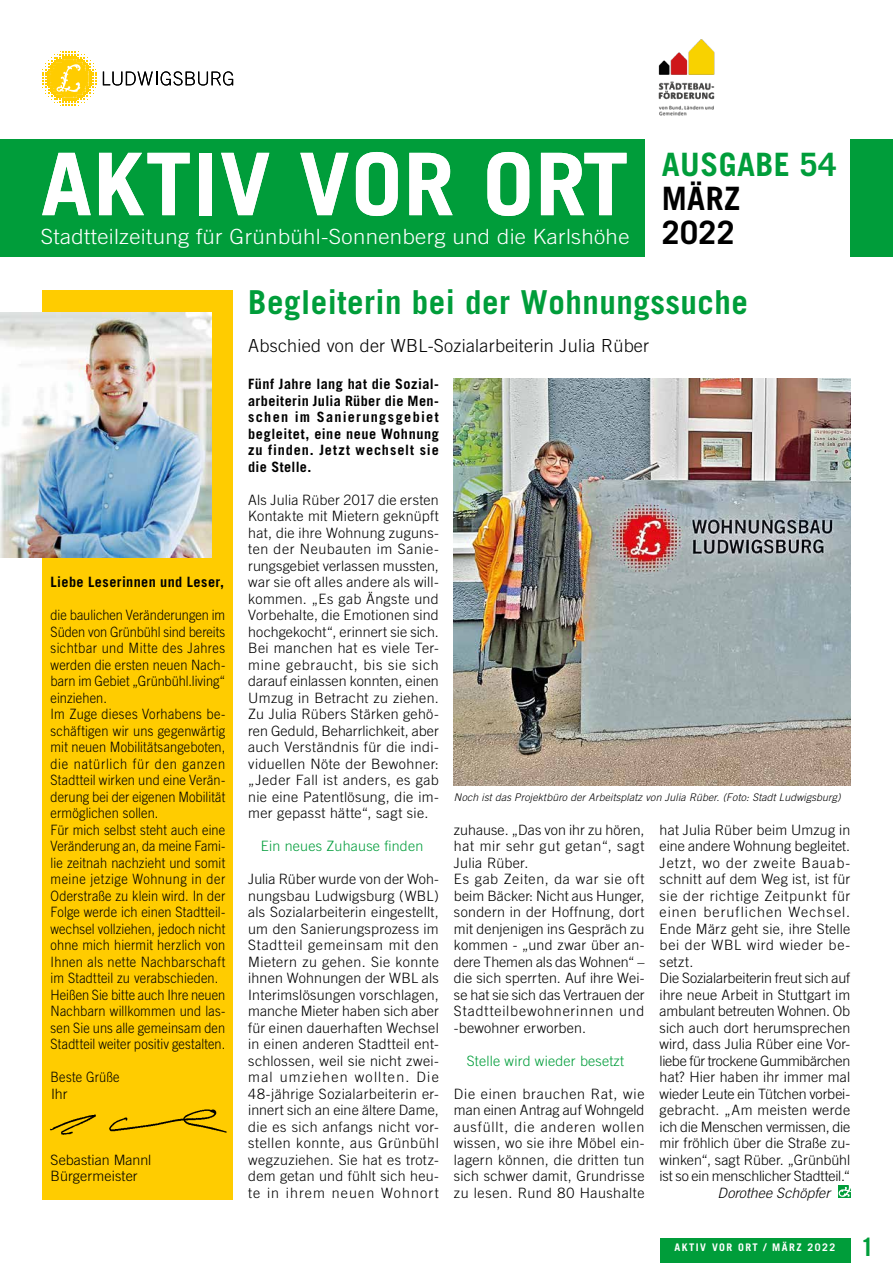
<style>
.page{position:relative;width:893px;height:1263px;background:#fff}
.page>*{position:absolute;margin:0;border:0;box-sizing:border-box;transform-origin:0 0}
.t1{font:700 86.4px "Ludwigsburg Trade Gothic";color:#fff;scale:1.06 1}
.t2{font:700 33px "Ludwigsburg Trade Gothic";color:#009d3a}
.t3{font:700 32.25px "Ludwigsburg Trade Gothic";color:#009d3a}
.t4{font:700 32.25px/33.8px "Ludwigsburg Trade Gothic";color:#000}
.t5{font:700 25.2px "Ludwigsburg Trade Gothic";color:#009d3a}
.t6{font:300 21px "Ludwigsburg Trade Gothic";color:#fff;scale:1.06 1}
.t7{font:300 18px "Ludwigsburg Trade Gothic";color:#000}
.t8{font:300 14.25px/16.5px "Ludwigsburg Trade Gothic";letter-spacing:-.005em;color:#000;text-align:justify}
.t9{font:300 14.25px/16.5px "Ludwigsburg Trade Gothic";letter-spacing:-.005em;color:#000;scale:.9 1}
.t10{font:700 14.25px/16.5px "Ludwigsburg Trade Gothic";letter-spacing:.025em;color:#000;text-align:justify}
.t11{font:300 14.25px "Ludwigsburg Trade Gothic";color:#009d3a}
.t12{font:14.25px "Ludwigsburg Trade Gothic Lt Ob";letter-spacing:-.015em;color:#000}
.t13{font:10.5px "Ludwigsburg Trade Gothic Lt Ob";color:#000}
.t14{font:700 10.5px "Ludwigsburg Trade Gothic";letter-spacing:.125em;color:#fff}
</style>
<div class="page">
<div style="left:660px;top:1238px;width:190px;height:25px;background:#009d3a"></div>
<div style="left:0;top:140px;width:645px;height:117px;background:#009d3a"></div>
<div style="left:850px;top:140px;width:43px;height:117px;background:#009d3a"></div>
<img style="left:658px;top:39px;width:57px;height:77px">
<div style="left:838px;top:1185px;width:12px;height:13px;background:#009d3a"></div>
<svg style="left:838px;top:1185px;width:12px;height:12px"></svg>
<img style="left:454px;top:379px;width:396px;height:406px">
<svg style="left:42px;top:51px;width:55px;height:55px"></svg>
<svg style="left:103px;top:71px;width:130px;height:15px"></svg>
<div style="left:43px;top:290px;width:190px;height:909px;background:#fc0"></div>
<img style="left:0;top:313px;width:211px;height:244px">
<img style="left:50px;top:1109px;width:177px;height:26px">
<h1 class="t1" style="left:41px;top:131px;width:557px">AKTIV VOR ORT</h1>
<h3 class="t6" style="left:41px;top:224px;width:557px">Stadtteilzeitung für Grünbühl-Sonnenberg und die Karlshöhe</h3>
<h3 class="t3" style="left:662px;top:145px;width:176px">AUSGABE 54</h3>
<h3 class="t4" style="left:662px;top:181px;width:80px">MÄRZ<br>2022</h3>
<p class="t10" style="left:51px;top:573px;width:175px">Liebe Leserinnen und Leser,</p>
<p class="t9" style="left:51px;top:607px;width:196px">die baulichen Veränderungen im<br>Süden von Grünbühl sind bereits sichtbar und Mitte des Jahres werden die ersten neuen Nach&shy;barn im Gebiet „Grünbühl.living“ einziehen.<br>Im Zuge dieses Vorhabens be&shy;schäftigen wir uns gegenwärtig mit neuen Mobilitätsangeboten, die natürlich für den ganzen<br>Stadtteil wirken und eine Verän&shy;derung bei der eigenen Mobilität ermöglichen sollen.<br>Für mich selbst steht auch eine<br>Veränderung an, da meine Fami&shy;lie zeitnah nachzieht und somit meine jetzige Wohnung in der<br>Oderstraße zu klein wird. In der<br>Folge werde ich einen Stadtteil&shy;wechsel vollziehen, jedoch nicht ohne mich hiermit herzlich von<br>Ihnen als nette Nachbarschaft im Stadtteil zu verabschieden.<br>Heißen Sie bitte auch Ihre neuen<br>Nachbarn willkommen und las&shy;sen Sie uns alle gemeinsam den<br>Stadtteil weiter positiv gestalten.</p>
<p class="t9" style="left:51px;top:1069px;width:78px">Beste Grüße</p>
<p class="t8" style="left:51px;top:1085px;width:18px">Ihr</p>
<p class="t8" style="left:51px;top:1151px;width:102px">Sebastian Mannl<br>Bürgermeister</p>
<h2 class="t2" style="left:248px;top:282px;width:502px">Begleiterin bei der Wohnungssuche</h2>
<p class="t7" style="left:248px;top:335px;width:403px">Abschied von der WBL-Sozialarbeiterin Julia Rüber</p>
<p class="t10" style="left:248px;top:375px;width:192px">Fünf Jahre lang hat die Sozial&shy;arbeiterin Julia Rüber die Men&shy;schen im Sanierungsgebiet begleitet, eine neue Wohnung zu finden. Jetzt wechselt sie die Stelle.</p>
<p class="t8" style="left:248px;top:491px;width:192px">Als Julia Rüber 2017 die ersten Kontakte mit Mietern geknüpft hat, die ihre Wohnung zuguns&shy;ten der Neubauten im Sanie&shy;rungsgebiet verlassen mussten, war sie oft alles andere als will&shy;kommen. „Es gab Ängste und Vorbehalte, die Emotionen sind hochgekocht“, erinnert sie sich.<br>Bei manchen hat es viele Ter&shy;mine gebraucht, bis sie sich darauf einlassen konnten, einen Umzug in Betracht zu ziehen.<br>Zu Julia Rübers Stärken gehö&shy;ren Geduld, Beharrlichkeit, aber auch Verständnis für die indi&shy;viduellen Nöte der Bewohner: „Jeder Fall ist anders, es gab nie eine Patentlösung, die im&shy;mer gepasst hätte“, sagt sie.</p>
<p class="t11" style="left:261px;top:838px;width:164px">Ein neues Zuhause finden</p>
<p class="t8" style="left:248px;top:871px;width:192px">Julia Rüber wurde von der Woh&shy;nungsbau Ludwigsburg (WBL) als Sozialarbeiterin eingestellt, um den Sanierungsprozess im Stadtteil gemeinsam mit den Mietern zu gehen. Sie konnte ihnen Wohnungen der WBL als Interimslösungen vorschlagen, manche Mieter haben sich aber für einen dauerhaften Wechsel in einen anderen Stadtteil ent&shy;schlossen, weil sie nicht zwei&shy;mal umziehen wollten. Die 48-jährige Sozialarbeiterin er&shy;innert sich an eine ältere Dame, die es sich anfangs nicht vor&shy;stellen konnte, aus Grünbühl wegzuziehen. Sie hat es trotz&shy;dem getan und fühlt sich heu&shy;te in ihrem neuen Wohnort</p>
<p class="t13" style="left:454px;top:791px;width:389px">Noch ist das Projektbüro der Arbeitsplatz von Julia Rüber. (Foto: Stadt Ludwigsburg)</p>
<p class="t8" style="left:454px;top:821px;width:192px;text-align:left">zuhause. „Das von ihr zu hören, hat mir sehr gut getan“, sagt<br>Julia Rüber.<br>Es gab Zeiten, da war sie oft beim Bäcker: Nicht aus Hunger, sondern in der Hoffnung, dort mit denjenigen ins Gespräch zu kommen - „und zwar über an&shy;dere Themen als das Wohnen“ – die sich sperrten. Auf ihre Wei&shy;se hat sie sich das Vertrauen der<br>Stadtteilbewohnerinnen und -bewohner erworben.</p>
<p class="t11" style="left:467px;top:1052px;width:159px">Stelle wird wieder besetzt</p>
<p class="t8" style="left:454px;top:1085px;width:192px">Die einen brauchen Rat, wie man einen Antrag auf Wohngeld ausfüllt, die anderen wollen wissen, wo sie ihre Möbel ein&shy;lagern können, die dritten tun sich schwer damit, Grundrisse zu lesen. Rund 80 Haushalte</p>
<p class="t8" style="left:660px;top:821px;width:192px;text-align:left">hat Julia Rüber beim Umzug in eine andere Wohnung begleitet.<br>Jetzt, wo der zweite Bauab&shy;schnitt auf dem Weg ist, ist für sie der richtige Zeitpunkt für einen beruflichen Wechsel.<br>Ende März geht sie, ihre Stelle bei der WBL wird wieder be&shy;setzt.<br>Die Sozialarbeiterin freut sich auf ihre neue Arbeit in Stuttgart im ambulant betreuten Wohnen. Ob sich auch dort herumsprechen wird, dass Julia Rüber eine Vor&shy;liebe für trockene Gummibärchen hat? Hier haben ihr immer mal wieder Leute ein Tütchen vorbei&shy;gebracht. „Am meisten werde ich die Menschen vermissen, die mir fröhlich über die Straße zu&shy;winken“, sagt Rüber. „Grünbühl ist so ein menschlicher Stadtteil.“</p>
<p class="t12" style="left:718px;top:1184px;width:114px">Dorothee Schöpfer</p>
<p class="t14" style="left:675px;top:1241px;width:162px">AKTIV VOR ORT / MÄRZ 2022</p>
<h3 class="t5" style="left:861px;top:1231px;width:16px">1</h3>
</div>
